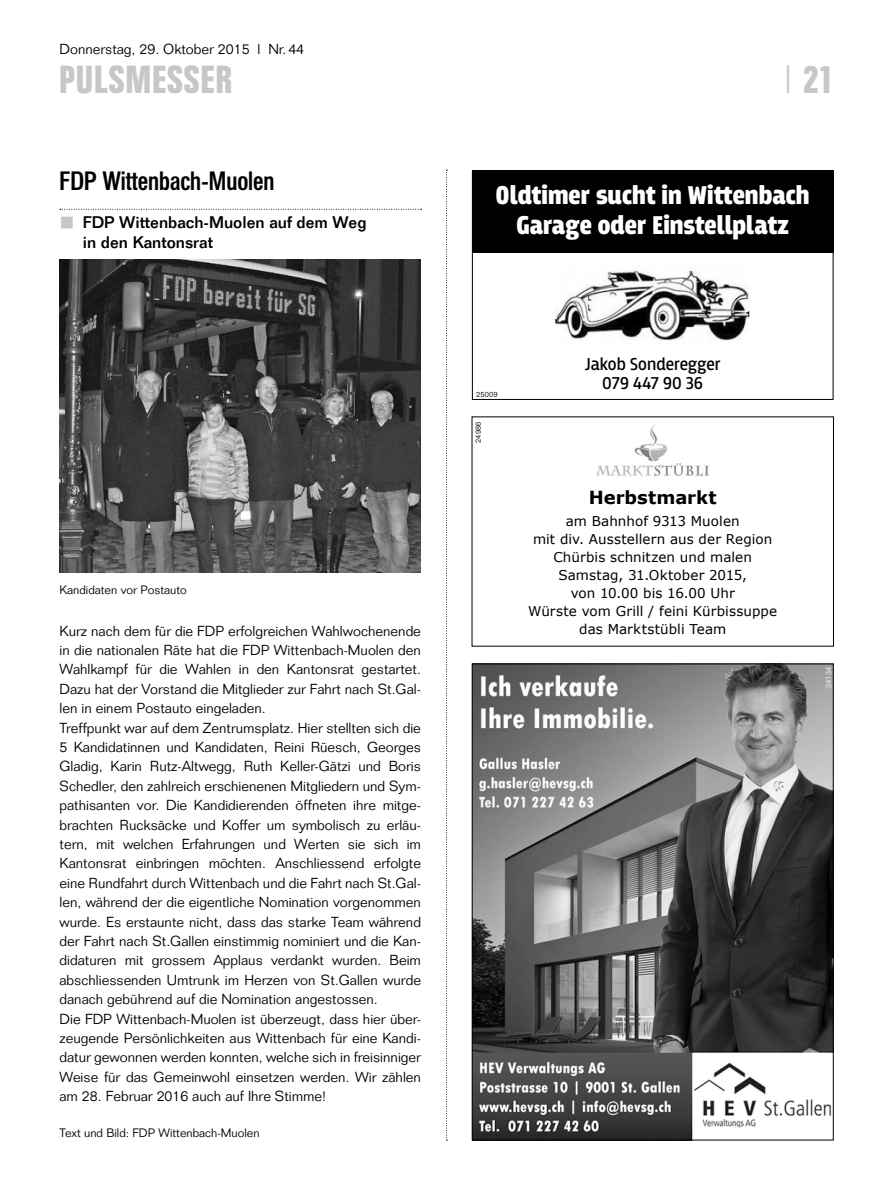
<style>
.page{position:relative;width:893px;height:1191px;background:#fff}
.page>*{position:absolute;margin:0;border:0;box-sizing:border-box;transform-origin:0 0}
.t1{font:700 39px "Folio Condensed BQ";letter-spacing:.03em;color:#c6c7c8}
.t2{font:900 27px/30px "Breakers";color:#fff;text-align:center}
.t3{font:500 26.25px "Folio Condensed BQ";color:#000}
.t4{font:18px/19.5px "Breakers";color:#000;text-align:center}
.t5{font:700 18px "Verdana";color:#000}
.t6{font:500 16.5px/19.4px "Folio";color:#000}
.t7{font:300 14.25px/19.4px "Folio";color:#000}
.t8{font:13.5px/18px "Verdana";letter-spacing:.005em;color:#000;text-align:center}
.t9{font:300 12px "Folio";color:#000}
.t10{font:700 8.4px "Verdana";letter-spacing:.005em;color:#000}
.t11{font:300 7.5px "Folio";letter-spacing:.02em;color:#000}
.t12{font:300 7.5px "Folio";letter-spacing:.02em;color:#fff}
.t13{font:7.2px/8.7px "Verdana";color:#000;text-align:center}
.t14{font:6.45px/8.1px "Verdana";letter-spacing:.01em;color:#000;text-align:center}
.s1{font-family:"Folio";font-weight:300}
</style>
<div class="page">
<svg style="left:446px;top:170px;width:1px;height:970px"></svg>
<img style="left:474px;top:665px;width:358px;height:473px">
<img style="left:596px;top:425px;width:113px;height:51px">
<svg style="left:60px;top:209px;width:362px;height:1px"></svg>
<img style="left:60px;top:260px;width:361px;height:312px">
<div style="left:472px;top:170px;width:361px;height:83px;background:#000"></div>
<div style="left:472px;top:170px;width:361px;height:230px;border:1px solid #000"></div>
<img style="left:555px;top:270px;width:194px;height:71px">
<p class="t7" style="left:60px;top:39px;width:246px">Donnerstag, 29. Oktober 2015 l Nr.44</p>
<h1 class="t1" style="left:60px;top:58px;width:174px">PULSMESSER</h1>
<h1 class="t1" style="left:784px;top:58px;width:51px"><span class="s1">|</span> 21</h1>
<h3 class="t3" style="left:60px;top:166px;width:216px">FDP Wittenbach-Muolen</h3>
<p class="t6" style="left:83px;top:213px;width:285px">FDP Wittenbach-Muolen auf dem Weg in den Kantonsrat</p>
<p class="t9" style="left:60px;top:583px;width:129px">Kandidaten vor Postauto</p>
<p class="t7" style="left:60px;top:621px;width:363px">Kurz nach dem für die FDP erfolgreichen Wahlwochenende in die nationalen Räte hat die FDP Wittenbach-Muolen den Wahlkampf für die Wahlen in den Kantonsrat gestartet.<br>Dazu hat der Vorstand die Mitglieder zur Fahrt nach St.Gal&shy;len in einem Postauto eingeladen.<br>Treffpunkt war auf dem Zentrumsplatz. Hier stellten sich die 5 Kandidatinnen und Kandidaten, Reini Rüesch, Georges Gladig, Karin Rutz-Altwegg, Ruth Keller-Gätzi und Boris Schedler, den zahlreich erschienenen Mitgliedern und Sym&shy;pathisanten vor. Die Kandidierenden öffneten ihre mitge&shy;brachten Rucksäcke und Koffer um symbolisch zu erläu&shy;tern, mit welchen Erfahrungen und Werten sie sich im Kantonsrat einbringen möchten. Anschliessend erfolgte eine Rundfahrt durch Wittenbach und die Fahrt nach St.Gal&shy;len, während der die eigentliche Nomination vorgenommen wurde. Es erstaunte nicht, dass das starke Team während der Fahrt nach St.Gallen einstimmig nominiert und die Kan&shy;didaturen mit grossem Applaus verdankt wurden. Beim abschliessenden Umtrunk im Herzen von St.Gallen wurde danach gebührend auf die Nomination angestossen.<br>Die FDP Wittenbach-Muolen ist überzeugt, dass hier über&shy;zeugende Persönlichkeiten aus Wittenbach für eine Kandi&shy;datur gewonnen werden konnten, welche sich in freisinniger Weise für das Gemeinwohl einsetzen werden. Wir zählen am 28. Februar 2016 auch auf Ihre Stimme!</p>
<p class="t9" style="left:60px;top:1125px;width:202px">Text und Bild: FDP Wittenbach-Muolen</p>
<h2 class="t2" style="left:495px;top:182px;width:316px">Oldtimer sucht in Wittenbach<br>Garage oder Einstellplatz</h2>
<p class="t11" style="left:476px;top:390px;width:23px">25009</p>
<p class="t11" style="left:474px;top:443px;width:23px;rotate:-90deg">24986</p>
<p class="t4" style="left:585px;top:355px;width:137px">Jakob Sonderegger<br>079 447 90 36</p>
<p class="t5" style="left:589px;top:486px;width:129px">Herbstmarkt</p>
<p class="t8" style="left:528px;top:512px;width:250px">am Bahnhof 9313 Muolen<br>mit div. Ausstellern aus der Region<br>Chürbis schnitzen und malen<br>Samstag, 31.Oktober 2015,<br>von 10.00 bis 16.00 Uhr<br>Würste vom Grill / feini Kürbissuppe das Marktstübli Team</p>
<p class="t10" style="left:601px;top:497px;width:104px">Frühschoppenkonzert</p>
<p class="t14" style="left:583px;top:516px;width:140px">Pfingstsamstag 07. Juni 2014<br>ab 10.30–14.00 Uhr<br>Grillwürste, Kuchenbuffet, Buureglace Herzlich willkommen bei Rita, Lydia, Ruth</p>
<p class="t13" style="left:588px;top:548px;width:134px">Kafi Marktstübli am Bahnhof<br>9313 Muolen<br>Tel: 071 298 15 09 / 077 400 68 36</p>
<p class="t12" style="left:824px;top:688px;width:23px;rotate:-90deg">24134</p>
</div>
